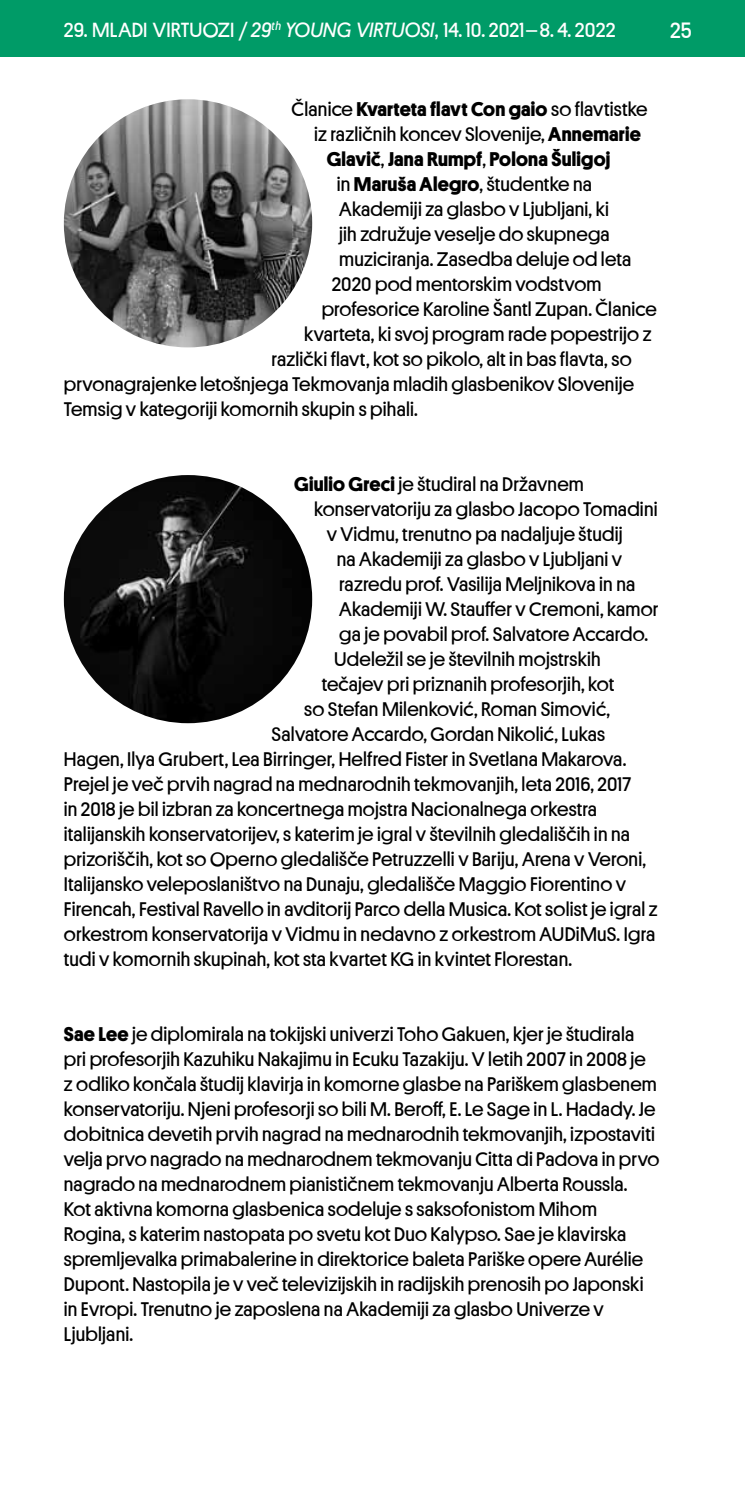
<style>
.page{position:relative;width:745px;height:1489px;background:#fff}
.page>*{position:absolute;margin:0;border:0;box-sizing:border-box;transform-origin:0 0}
.t1{font:22.5px "Platform";color:#fff}
.t2{font:20.75px "Platform";letter-spacing:.01em;color:#fff}
.t3{font:20px/25px "Platform";letter-spacing:.01em;color:#000}
.t4{font:700 20px "Platform";letter-spacing:.01em;color:#000}
.s1{font-style:italic}
.s2{font-weight:400}
.s3{font-weight:700}
</style>
<div class="page">
<div style="left:0;top:0;width:744px;height:57px;background:#009b67"></div>
<img style="left:64px;top:99px;width:248px;height:248px;border-radius:124px">
<img style="left:64px;top:475px;width:248px;height:248px;border-radius:124px">
<p class="t2" style="left:64px;top:15px;width:552px">29. MLADI VIRTUOZI / <span class="s1">29</span><sup>th</sup> <span class="s1">YOUNG VIRTUOSI</span>, 14. 10. 2021–8. 4. 2022</p>
<p class="t1" style="left:669px;top:14px;width:23px">25</p>
<p class="t4" style="left:291px;top:94px;width:357px"><span class="s2">Članice</span> Kvarteta flavt Con gaio <span class="s2">so flavtistke</span></p>
<p class="t3" style="left:314px;top:120px;width:328px">iz različnih koncev Slovenije, <span class="s3">Annemarie</span></p>
<p class="t4" style="left:326px;top:144px;width:285px">Glavič<span class="s2">,</span> Jana Rumpf<span class="s2">,</span> Polona Šuligoj</p>
<p class="t3" style="left:336px;top:170px;width:257px">in <span class="s3">Maruša Alegro</span>, študentke na</p>
<p class="t3" style="left:339px;top:195px;width:271px">Akademiji za glasbo v Ljubljani, ki</p>
<p class="t3" style="left:339px;top:220px;width:272px">jih združuje veselje do skupnega</p>
<p class="t3" style="left:339px;top:245px;width:293px">muziciranja. Zasedba deluje od leta</p>
<p class="t3" style="left:331px;top:270px;width:271px">2020 pod mentorskim vodstvom</p>
<p class="t3" style="left:321px;top:295px;width:336px">profesorice Karoline Šantl Zupan. Članice</p>
<p class="t3" style="left:304px;top:320px;width:349px">kvarteta, ki svoj program rade popestrijo z</p>
<p class="t3" style="left:271px;top:345px;width:361px">različki flavt, kot so pikolo, alt in bas flavta, so</p>
<p class="t3" style="left:64px;top:370px;width:571px">prvonagrajenke letošnjega Tekmovanja mladih glasbenikov Slovenije</p>
<p class="t3" style="left:64px;top:395px;width:355px">Temsig v kategoriji komornih skupin s pihali.</p>
<p class="t3" style="left:294px;top:470px;width:291px"><span class="s3">Giulio Greci</span> je študiral na Državnem</p>
<p class="t3" style="left:314px;top:495px;width:345px">konservatoriju za glasbo Jacopo Tomadini</p>
<p class="t3" style="left:326px;top:520px;width:297px">v Vidmu, trenutno pa nadaljuje študij</p>
<p class="t3" style="left:336px;top:545px;width:287px">na Akademiji za glasbo v Ljubljani v</p>
<p class="t3" style="left:339px;top:570px;width:297px">razredu prof. Vasilija Meljnikova in na</p>
<p class="t3" style="left:339px;top:595px;width:321px">Akademiji W. Stauffer v Cremoni, kamor</p>
<p class="t3" style="left:339px;top:620px;width:310px">ga je povabil prof. Salvatore Accardo.</p>
<p class="t3" style="left:334px;top:645px;width:268px">Udeležil se je številnih mojstrskih</p>
<p class="t3" style="left:321px;top:670px;width:294px">tečajev pri priznanih profesorjih, kot</p>
<p class="t3" style="left:304px;top:695px;width:307px">so Stefan Milenković, Roman Simović,</p>
<p class="t3" style="left:271px;top:720px;width:335px">Salvatore Accardo, Gordan Nikolić, Lukas</p>
<p class="t3" style="left:64px;top:745px;width:563px">Hagen, Ilya Grubert, Lea Birringer, Helfred Fister in Svetlana Makarova.</p>
<p class="t3" style="left:64px;top:770px;width:568px">Prejel je več prvih nagrad na mednarodnih tekmovanjih, leta 2016, 2017</p>
<p class="t3" style="left:64px;top:795px;width:534px">in 2018 je bil izbran za koncertnega mojstra Nacionalnega orkestra</p>
<p class="t3" style="left:64px;top:820px;width:567px">italijanskih konservatorijev, s katerim je igral v številnih gledališčih in na</p>
<p class="t3" style="left:64px;top:845px;width:583px">prizoriščih, kot so Operno gledališče Petruzzelli v Bariju, Arena v Veroni,</p>
<p class="t3" style="left:64px;top:870px;width:563px">Italijansko veleposlaništvo na Dunaju, gledališče Maggio Fiorentino v</p>
<p class="t3" style="left:64px;top:895px;width:595px">Firencah, Festival Ravello in avditorij Parco della Musica. Kot solist je igral z</p>
<p class="t3" style="left:64px;top:920px;width:592px">orkestrom konservatorija v Vidmu in nedavno z orkestrom AUDiMuS. Igra</p>
<p class="t3" style="left:64px;top:945px;width:509px">tudi v komornih skupinah, kot sta kvartet KG in kvintet Florestan.</p>
<p class="t3" style="left:64px;top:1020px;width:597px"><span class="s3">Sae Lee</span> je diplomirala na tokijski univerzi Toho Gakuen, kjer je študirala pri profesorjih Kazuhiku Nakajimu in Ecuku Tazakiju. V letih 2007 in 2008 je z odliko končala študij klavirja in komorne glasbe na Pariškem glasbenem konservatoriju. Njeni profesorji so bili M. Beroff, E. Le Sage in L. Hadady. Je dobitnica devetih prvih nagrad na mednarodnih tekmovanjih, izpostaviti velja prvo nagrado na mednarodnem tekmovanju Citta di Padova in prvo nagrado na mednarodnem pianističnem tekmovanju Alberta Roussla.<br>Kot aktivna komorna glasbenica sodeluje s saksofonistom Mihom Rogina, s katerim nastopata po svetu kot Duo Kalypso. Sae je klavirska spremljevalka primabalerine in direktorice baleta Pariške opere Aurélie Dupont. Nastopila je v več televizijskih in radijskih prenosih po Japonski in Evropi. Trenutno je zaposlena na Akademiji za glasbo Univerze v Ljubljani.</p>
</div>
